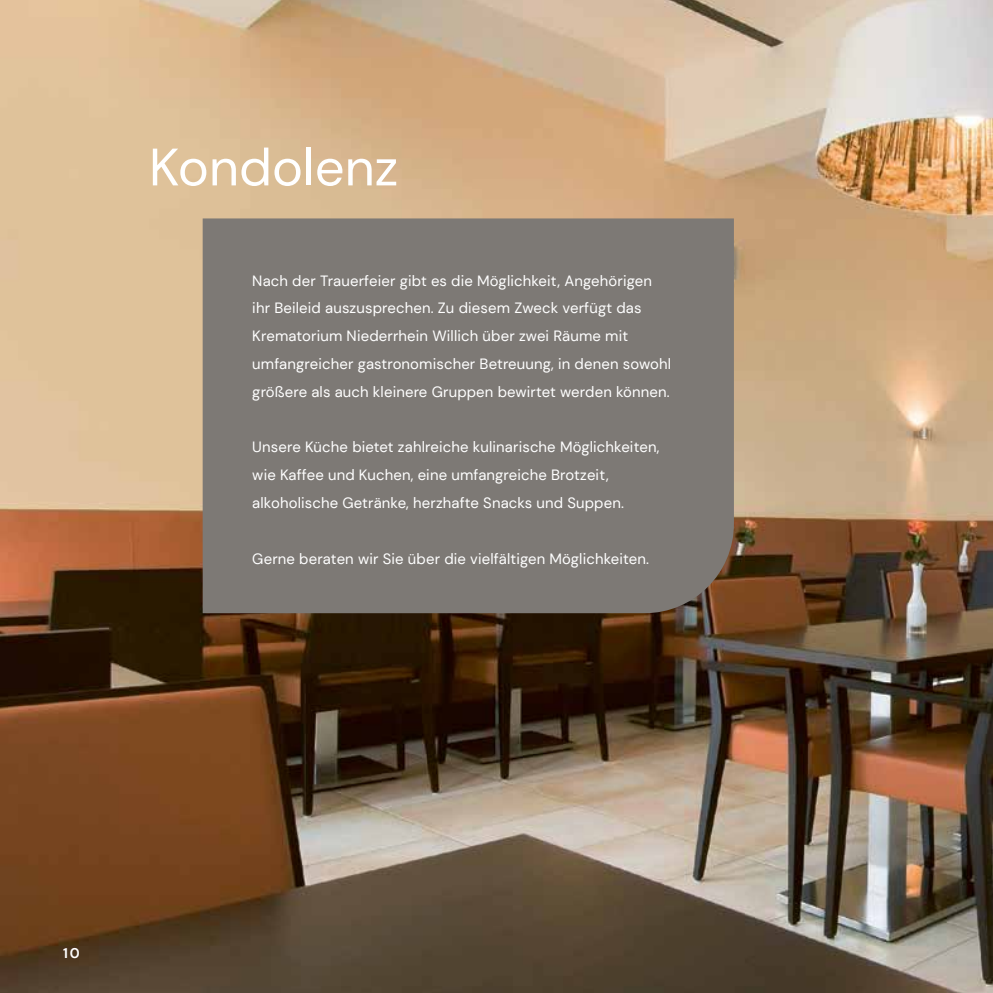
<style>
.page{position:relative;width:993px;height:993px;background:#fff}
.page>*{position:absolute;margin:0;border:0;box-sizing:border-box;transform-origin:0 0}
.t1{font:52.5px "DM Sans";color:#fff}
.t2{font:14.88px/27.8px "DM Sans";letter-spacing:.01em;color:#fff}
.t3{font:700 14px "DM Sans";color:#fff}
</style>
<div class="page">
<img style="left:0;top:0;width:992px;height:992px">
<div style="left:202px;top:218px;width:531px;height:395px;background:#7d7975"></div>
<h1 class="t1" style="left:149px;top:134px;width:251px">Kondolenz</h1>
<p class="t2" style="left:252px;top:266px;width:420px">Nach der Trauerfeier gibt es die Möglichkeit, Angehörigen ihr Beileid auszusprechen. Zu diesem Zweck verfügt das Krematorium Niederrhein Willich über zwei Räume mit umfangreicher gastronomischer Betreuung, in denen sowohl größere als auch kleinere Gruppen bewirtet werden können.</p>
<p class="t2" style="left:252px;top:433px;width:408px">Unsere Küche bietet zahlreiche kulinarische Möglichkeiten, wie Kaffee und Kuchen, eine umfangreiche Brotzeit, alkoholische Getränke, herzhafte Snacks und Suppen.</p>
<p class="t2" style="left:252px;top:544px;width:398px">Gerne beraten wir Sie über die vielfältigen Möglichkeiten.</p>
<p class="t3" style="left:63px;top:944px;width:18px">10</p>
</div>
